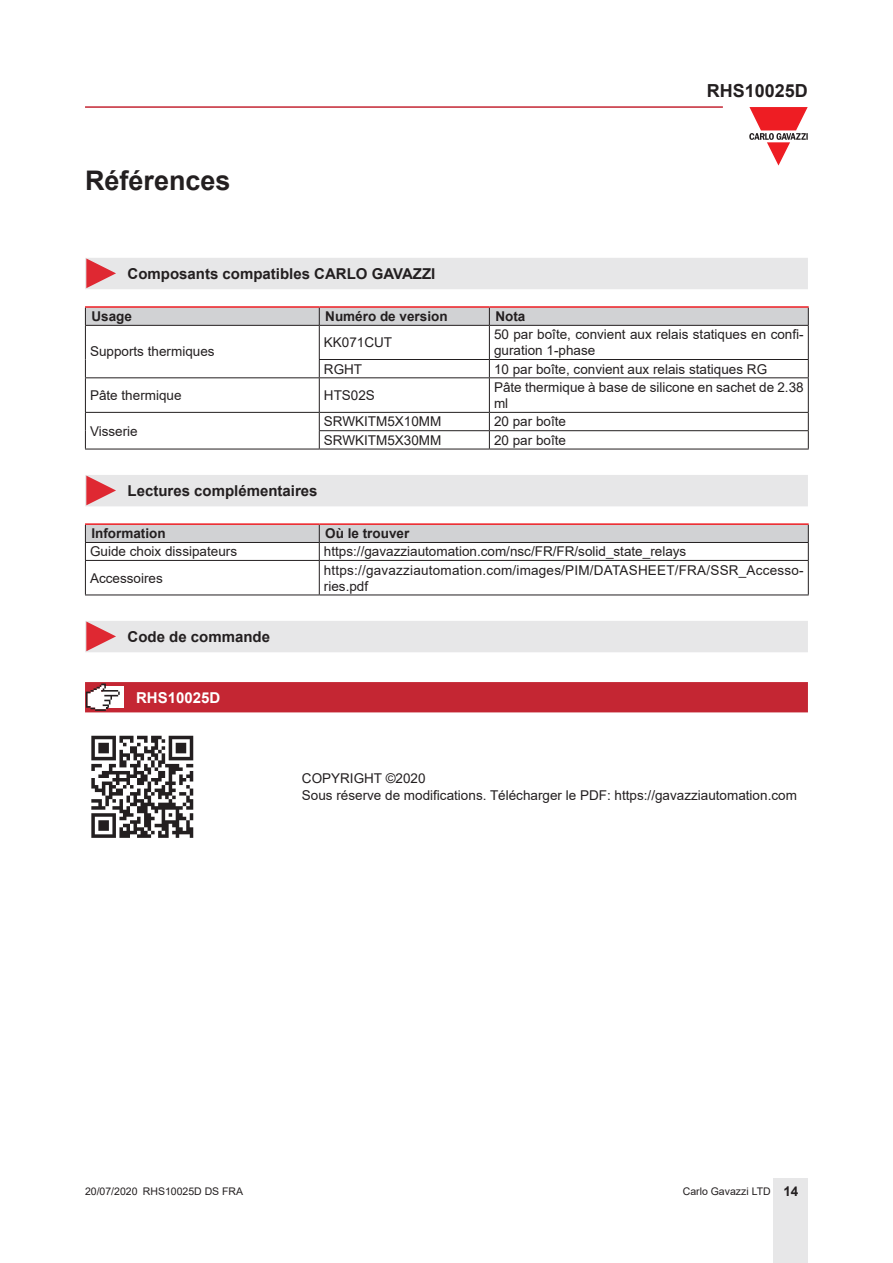
<style>
.page{position:relative;width:893px;height:1263px;background:#fff}
.page>*{position:absolute;margin:0;border:0;box-sizing:border-box;transform-origin:0 0}
.Titolo01{font:700 27px "Arial";color:#231f20}
.t1{font:700 18px "Arial";color:#231f20}
.Titolo03{font:700 15px "Arial";color:#231f20}
.Titolo04{font:700 15px "Arial";color:#fff}
.TestoTabellaSx{font:13.5px/16.2px "Arial";color:#231f20}
.TitoloTabellaSx{font:700 13.5px "Arial";color:#231f20}
.t2{font:10.5px "Arial";color:#231f20}
.s1{font-weight:700;font-size:13.5px}
</style>
<div class="page">
<hr style="left:85px;top:106px;width:638px;height:2px;background:#c42633">
<div style="left:774px;top:1178px;width:34px;height:85px;background:#e7e7e8"></div>
<svg style="left:749px;top:107px;width:59px;height:59px"></svg>
<div style="left:85px;top:258px;width:723px;height:31px;background:#e7e7e8"></div>
<hr style="left:85px;top:306px;width:234px;height:2px;background:#ee1d23">
<hr style="left:319px;top:306px;width:170px;height:2px;background:#ee1d23">
<hr style="left:489px;top:306px;width:320px;height:2px;background:#ee1d23">
<svg style="left:85px;top:307px;width:724px;height:18px;background:#cfc7ca"></svg>
<hr style="left:85px;top:325px;width:234px;height:1px;background:#231f20">
<hr style="left:85px;top:326px;width:1px;height:33px;background:#231f20">
<hr style="left:319px;top:325px;width:170px;height:1px;background:#231f20">
<hr style="left:319px;top:326px;width:1px;height:33px;background:#231f20">
<hr style="left:489px;top:325px;width:320px;height:1px;background:#231f20">
<hr style="left:489px;top:326px;width:1px;height:33px;background:#231f20">
<hr style="left:808px;top:326px;width:1px;height:33px;background:#231f20">
<svg style="left:85px;top:359px;width:1px;height:18px"></svg>
<hr style="left:319px;top:359px;width:170px;height:1px;background:#231f20">
<svg style="left:319px;top:360px;width:1px;height:17px"></svg>
<hr style="left:489px;top:359px;width:320px;height:1px;background:#231f20">
<svg style="left:489px;top:360px;width:1px;height:17px"></svg>
<svg style="left:808px;top:360px;width:1px;height:17px"></svg>
<hr style="left:85px;top:377px;width:234px;height:1px;background:#231f20">
<hr style="left:85px;top:378px;width:1px;height:34px;background:#231f20">
<hr style="left:319px;top:377px;width:170px;height:1px;background:#231f20">
<hr style="left:319px;top:378px;width:1px;height:34px;background:#231f20">
<hr style="left:489px;top:377px;width:320px;height:1px;background:#231f20">
<hr style="left:489px;top:378px;width:1px;height:34px;background:#231f20">
<hr style="left:808px;top:378px;width:1px;height:34px;background:#231f20">
<hr style="left:85px;top:412px;width:234px;height:1px;background:#231f20">
<hr style="left:319px;top:412px;width:170px;height:1px;background:#231f20">
<hr style="left:489px;top:412px;width:320px;height:1px;background:#231f20">
<svg style="left:85px;top:413px;width:1px;height:36px"></svg>
<hr style="left:319px;top:430px;width:170px;height:1px;background:#231f20">
<svg style="left:319px;top:413px;width:1px;height:36px"></svg>
<hr style="left:489px;top:430px;width:320px;height:1px;background:#231f20">
<svg style="left:489px;top:413px;width:1px;height:36px"></svg>
<svg style="left:808px;top:413px;width:1px;height:36px"></svg>
<hr style="left:85px;top:449px;width:234px;height:1px;background:#231f20">
<hr style="left:319px;top:449px;width:170px;height:1px;background:#231f20">
<hr style="left:489px;top:449px;width:320px;height:1px;background:#231f20">
<div style="left:85px;top:475px;width:723px;height:31px;background:#e7e7e8"></div>
<hr style="left:85px;top:523px;width:234px;height:2px;background:#ee1d23">
<hr style="left:319px;top:523px;width:490px;height:2px;background:#ee1d23">
<svg style="left:85px;top:524px;width:724px;height:36px"></svg>
<hr style="left:85px;top:560px;width:234px;height:1px;background:#231f20">
<hr style="left:85px;top:561px;width:1px;height:34px;background:#231f20">
<hr style="left:319px;top:560px;width:490px;height:1px;background:#231f20">
<hr style="left:319px;top:561px;width:1px;height:34px;background:#231f20">
<hr style="left:808px;top:561px;width:1px;height:34px;background:#231f20">
<hr style="left:85px;top:595px;width:234px;height:1px;background:#231f20">
<hr style="left:319px;top:595px;width:490px;height:1px;background:#231f20">
<div style="left:85px;top:621px;width:723px;height:31px;background:#e7e7e8"></div>
<svg style="left:85px;top:682px;width:723px;height:30px;background:#c42c39"></svg>
<img style="left:91px;top:735px;width:103px;height:103px">
<p class="Titolo01" style="left:85px;top:161px;width:147px">Références</p>
<h2 class="t1" style="left:707px;top:78px;width:103px">RHS10025D</h2>
<p class="Titolo03" style="left:128px;top:263px;width:309px">Composants compatibles CARLO GAVAZZI</p>
<p class="TitoloTabellaSx" style="left:91px;top:307px;width:42px">Usage</p>
<p class="TitoloTabellaSx" style="left:325px;top:307px;width:124px">Numéro de version</p>
<p class="TitoloTabellaSx" style="left:495px;top:307px;width:31px">Nota</p>
<p class="TestoTabellaSx" style="left:90px;top:343px;width:126px">Supports thermiques</p>
<p class="TestoTabellaSx" style="left:324px;top:334px;width:70px">KK071CUT</p>
<p class="TestoTabellaSx" style="left:494px;top:326px;width:311px">50 par boîte, convient aux relais statiques en confi&shy;guration 1-phase</p>
<p class="TestoTabellaSx" style="left:324px;top:361px;width:40px">RGHT</p>
<p class="TestoTabellaSx" style="left:494px;top:361px;width:275px">10 par boîte, convient aux relais statiques RG</p>
<p class="TestoTabellaSx" style="left:90px;top:387px;width:93px">Pâte thermique</p>
<p class="TestoTabellaSx" style="left:324px;top:387px;width:53px">HTS02S</p>
<p class="TestoTabellaSx" style="left:494px;top:379px;width:311px">Pâte thermique à base de silicone en sachet de 2.38</p>
<p class="TestoTabellaSx" style="left:494px;top:395px;width:16px">ml</p>
<p class="TestoTabellaSx" style="left:90px;top:423px;width:49px">Visserie</p>
<p class="TestoTabellaSx" style="left:324px;top:413px;width:119px">SRWKITM5X10MM</p>
<p class="TestoTabellaSx" style="left:494px;top:413px;width:74px">20 par boîte</p>
<p class="TestoTabellaSx" style="left:324px;top:432px;width:119px">SRWKITM5X30MM</p>
<p class="TestoTabellaSx" style="left:494px;top:432px;width:74px">20 par boîte</p>
<p class="Titolo03" style="left:128px;top:480px;width:192px">Lectures complémentaires</p>
<p class="TitoloTabellaSx" style="left:91px;top:524px;width:76px">Information</p>
<p class="TitoloTabellaSx" style="left:325px;top:524px;width:86px">Où le trouver</p>
<p class="TestoTabellaSx" style="left:90px;top:543px;width:149px">Guide choix dissipateurs</p>
<p class="TestoTabellaSx" style="left:324px;top:543px;width:364px">https://gavazziautomation.com/nsc/FR/FR/solid_state_relays</p>
<p class="TestoTabellaSx" style="left:90px;top:570px;width:74px">Accessoires</p>
<p class="TestoTabellaSx" style="left:324px;top:562px;width:481px">https://gavazziautomation.com/images/PIM/DATASHEET/FRA/SSR_Accesso&shy;ries.pdf</p>
<p class="Titolo03" style="left:128px;top:626px;width:144px">Code de commande</p>
<p class="Titolo04" style="left:136px;top:687px;width:86px">RHS10025D</p>
<p class="TestoTabellaSx" style="left:302px;top:770px;width:125px">COPYRIGHT ©2020</p>
<p class="TestoTabellaSx" style="left:302px;top:787px;width:496px">Sous réserve de modifications. Télécharger le PDF: https://gavazziautomation.com</p>
<p class="t2" style="left:85px;top:1183px;width:160px">20/07/2020 RHS10025D DS FRA</p>
<p class="t2" style="left:683px;top:1183px;width:117px">Carlo Gavazzi LTD <span class="s1">14</span></p>
</div>
